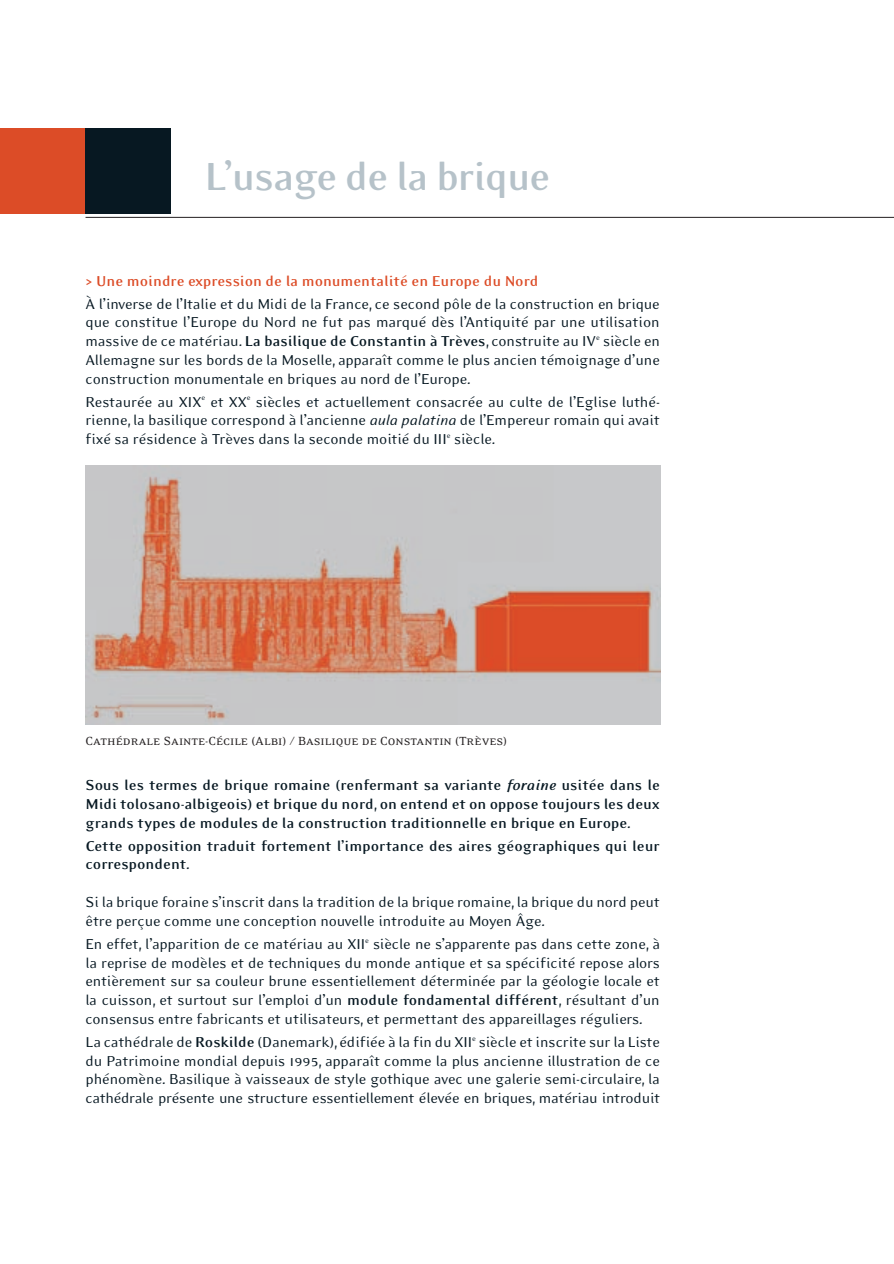
<style>
.page{position:relative;width:894px;height:1264px;background:#fff}
.page>*{position:absolute;margin:0;border:0;box-sizing:border-box;transform-origin:0 0}
.t1{font:700 45px "Eidetic Modern";letter-spacing:-.04em;color:#b6c2c9}
.t2{font:16.5px/18.8px "Eidetic Modern";letter-spacing:-.01em;color:#071822;text-align:justify}
.t3{font:700 16.5px/18.8px "Eidetic Modern";color:#071822;text-align:justify}
.t4{font:700 16.5px "Eidetic Modern";color:#dc4c27}
.t5{font:13.5px "Eidetic Serif Small Caps";color:#231f20}
.s1{font-weight:700}
.s2{font-style:italic}
</style>
<div class="page">
<div style="left:0;top:128px;width:128px;height:85px;background:#dc4c27"></div>
<div style="left:86px;top:128px;width:85px;height:85px;background:#071822"></div>
<hr style="left:86px;top:217px;width:808px;height:1px;background:#231f20">
<img style="left:85px;top:466px;width:575px;height:259px">
<h1 class="t1" style="left:205px;top:148px;width:347px">L’usage de la brique</h1>
<p class="t4" style="left:86px;top:270px;width:454px">&gt; Une moindre expression de la monumentalité en Europe du Nord</p>
<p class="t2" style="left:85px;top:295px;width:576px">À l’inverse de l’Italie et du Midi de la France, ce second pôle de la construction en brique que constitue l’Europe du Nord ne fut pas marqué dès l’Antiquité par une utilisation massive de ce matériau. <span class="s1">La basilique de Constantin à Trèves</span>, construite au IV<sup>e</sup> siècle en Allemagne sur les bords de la Moselle, apparaît comme le plus ancien témoignage d’une construction monumentale en briques au nord de l’Europe.</p>
<p class="t2" style="left:85px;top:393px;width:576px">Restaurée au XIX<sup>e</sup> et XX<sup>e</sup> siècles et actuellement consacrée au culte de l’Eglise luthé&shy;rienne, la basilique correspond à l’ancienne <span class="s2">aula palatina</span> de l’Empereur romain qui avait fixé sa résidence à Trèves dans la seconde moitié du III<sup>e</sup> siècle.</p>
<p class="t5" style="left:86px;top:732px;width:423px">Cathédrale Sainte-Cécile (Albi) / Basilique de Constantin (Trèves)</p>
<p class="t3" style="left:86px;top:775px;width:576px">Sous les termes de brique romaine (renfermant sa variante <span class="s2">foraine</span> usitée dans le Midi tolosano-albigeois) et brique du nord, on entend et on oppose toujours les deux grands types de modules de la construction traditionnelle en brique en Europe.</p>
<p class="t3" style="left:85px;top:835px;width:576px">Cette opposition traduit fortement l’importance des aires géographiques qui leur correspondent.</p>
<p class="t2" style="left:85px;top:894px;width:576px">Si la brique foraine s’inscrit dans la tradition de la brique romaine, la brique du nord peut être perçue comme une conception nouvelle introduite au Moyen Âge.</p>
<p class="t2" style="left:85px;top:936px;width:576px">En effet, l’apparition de ce matériau au XII<sup>e</sup> siècle ne s’apparente pas dans cette zone, à la reprise de modèles et de techniques du monde antique et sa spécificité repose alors entièrement sur sa couleur brune essentiellement déterminée par la géologie locale et la cuisson, et surtout sur l’emploi d’un <span class="s1">module fondamental différent</span>, résultant d’un consensus entre fabricants et utilisateurs, et permettant des appareillages réguliers.</p>
<p class="t2" style="left:86px;top:1034px;width:576px">La cathédrale de <span class="s1">Roskilde</span> (Danemark), édifiée à la fin du XII<sup>e</sup> siècle et inscrite sur la Liste du Patrimoine mondial depuis 1995, apparaît comme la plus ancienne illustration de ce phénomène. Basilique à vaisseaux de style gothique avec une galerie semi-circulaire, la cathédrale présente une structure essentiellement élevée en briques, matériau introduit</p>
</div>
